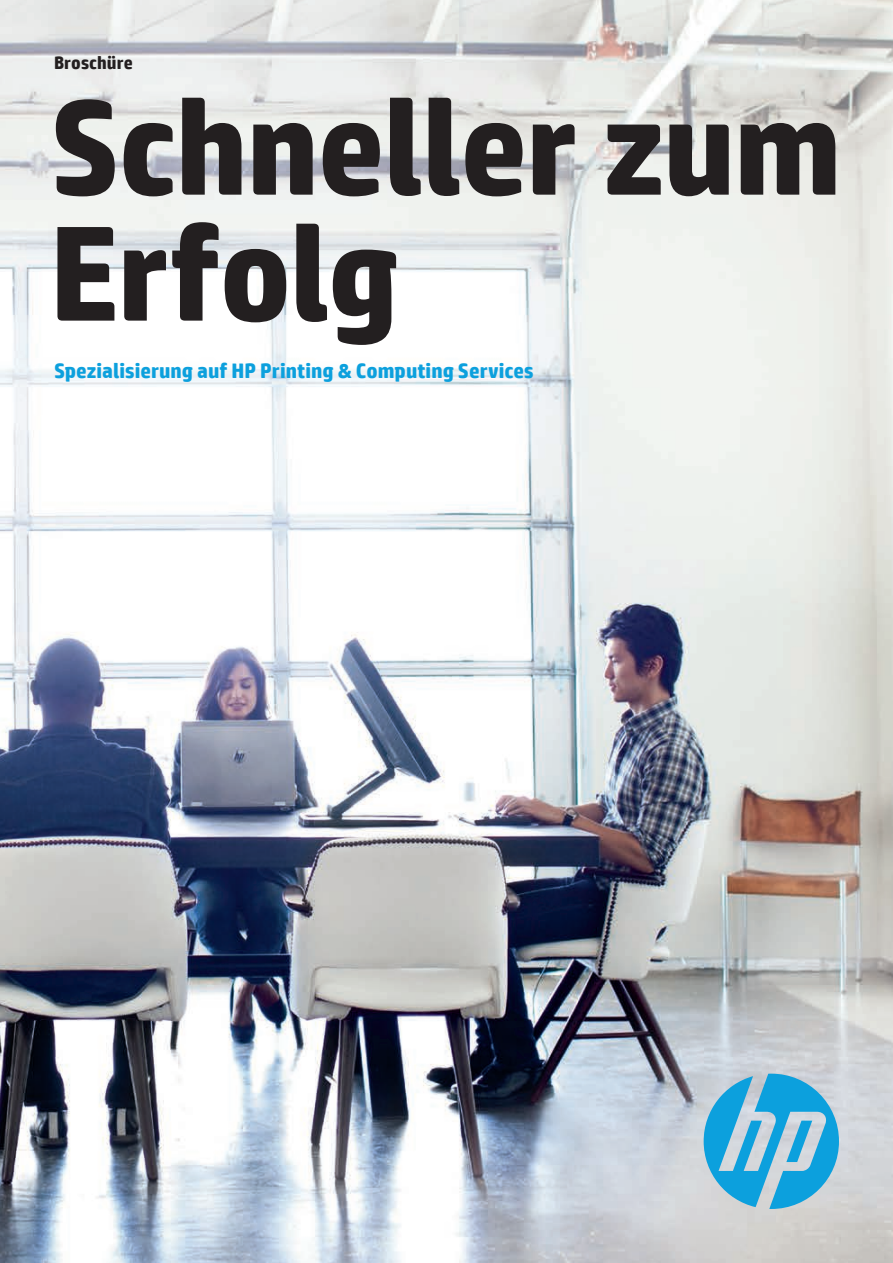
<style>
.page{position:relative;width:893px;height:1263px;background:#fff}
.page>*{position:absolute;margin:0;border:0;box-sizing:border-box;transform-origin:0 0}
.t1{font:700 135px/126px "HP Simplified";letter-spacing:-.015em;color:#231f20}
.t2{font:700 21px "HP Simplified";color:#0ca0dd}
.t3{font:700 18px "HP Simplified";letter-spacing:.005em;color:#231f20}
</style>
<div class="page">
<img style="left:0;top:0;width:893px;height:1263px">
<svg style="left:704px;top:1074px;width:135px;height:135px"></svg>
<p class="t3" style="left:54px;top:51px;width:80px">Broschüre</p>
<h1 class="t1" style="left:49px;top:85px;width:794px">Schneller zum<br>Erfolg</h1>
<p class="t2" style="left:54px;top:357px;width:481px">Spezialisierung auf HP Printing &amp; Computing Services</p>
</div>
